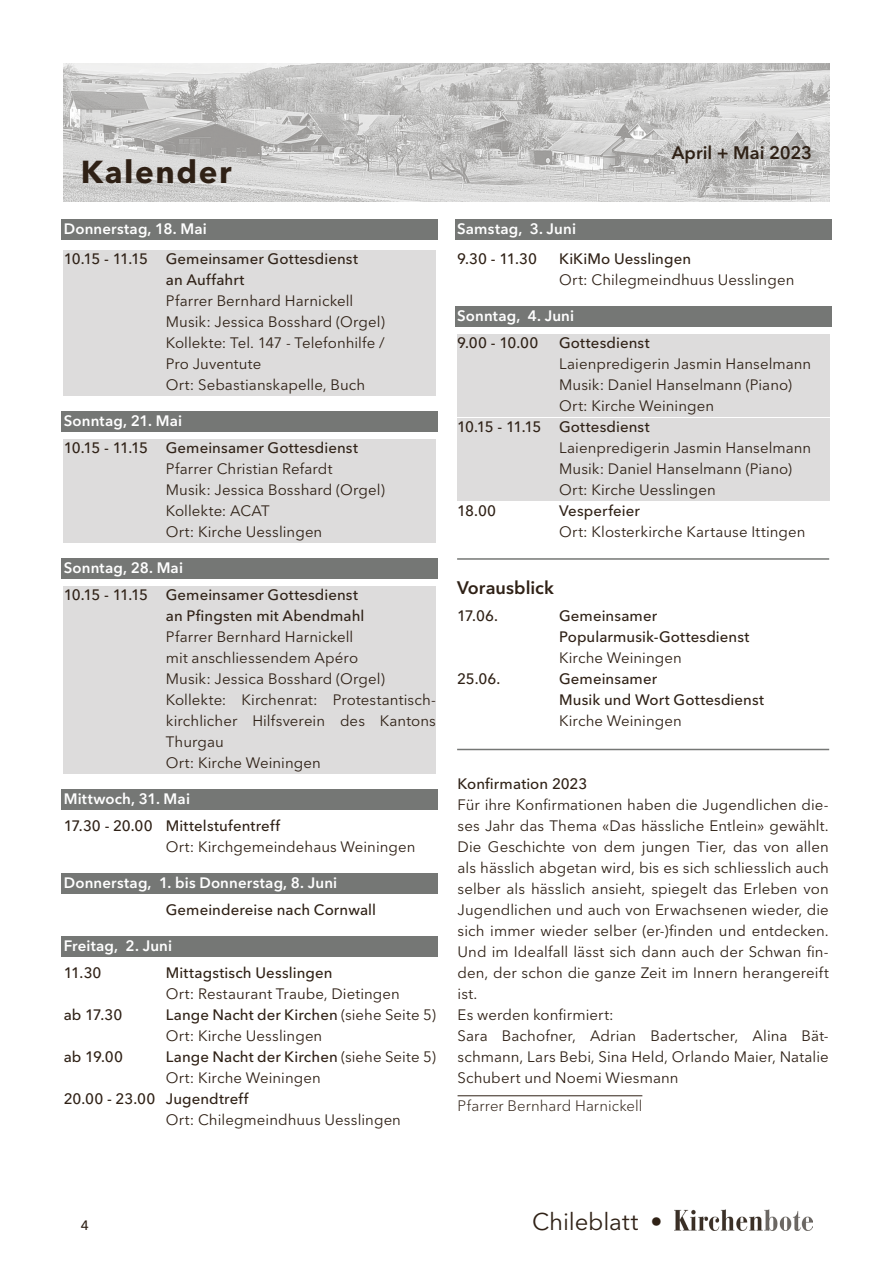
<style>
.page{position:relative;width:893px;height:1263px;background:#fff}
.page>*{position:absolute;margin:0;border:0;box-sizing:border-box;transform-origin:0 0}
.t1{font:700 31.5px "Avenir Next LT Pro";letter-spacing:.05em;color:#2f2116}
.t2{font:24px "Avenir Next LT Pro";letter-spacing:-.005em;color:#2f2116}
.t3{font:600 18px "Avenir Next LT Pro";color:#2f2116}
.t4{font:15px/21px "Avenir Next LT Pro";letter-spacing:.005em;color:#2f2116}
.t5{font:500 15px/21px "Avenir Next LT Pro";letter-spacing:.005em;color:#2f2116}
.t6{font:600 15px "Avenir Next LT Pro";letter-spacing:.01em;color:#fff}
.t7{font:300 15px "Avenir Next LT Pro";letter-spacing:.005em;color:#2f2116}
.t8{font:500 13.5px "Avenir Next LT Pro";color:#2f2116}
.s1{font-weight:500}
</style>
<div class="page">
<img style="left:64px;top:64px;width:765px;height:137px">
<img style="left:674px;top:1209px;width:138px;height:21px">
<hr style="left:457px;top:749px;width:372px;height:1px;background:#757775">
<hr style="left:457px;top:558px;width:372px;height:2px;background:#757775">
<div style="left:62px;top:219px;width:376px;height:20px;background:#757775"></div>
<div style="left:64px;top:250px;width:372px;height:21px;background:#dddcdc"></div>
<div style="left:64px;top:271px;width:372px;height:21px;background:#dddcdc"></div>
<div style="left:64px;top:291px;width:372px;height:21px;background:#dddcdc"></div>
<div style="left:64px;top:312px;width:372px;height:21px;background:#dddcdc"></div>
<div style="left:64px;top:333px;width:372px;height:21px;background:#dddcdc"></div>
<div style="left:64px;top:354px;width:372px;height:21px;background:#dddcdc"></div>
<div style="left:64px;top:375px;width:372px;height:21px;background:#dddcdc"></div>
<div style="left:62px;top:412px;width:376px;height:20px;background:#757775"></div>
<div style="left:64px;top:439px;width:372px;height:21px;background:#dddcdc"></div>
<div style="left:64px;top:459px;width:372px;height:21px;background:#dddcdc"></div>
<div style="left:64px;top:480px;width:372px;height:21px;background:#dddcdc"></div>
<div style="left:64px;top:501px;width:372px;height:21px;background:#dddcdc"></div>
<div style="left:64px;top:522px;width:372px;height:21px;background:#dddcdc"></div>
<div style="left:62px;top:559px;width:376px;height:20px;background:#757775"></div>
<div style="left:64px;top:586px;width:372px;height:21px;background:#dddcdc"></div>
<div style="left:64px;top:607px;width:372px;height:21px;background:#dddcdc"></div>
<div style="left:64px;top:627px;width:372px;height:21px;background:#dddcdc"></div>
<div style="left:64px;top:648px;width:372px;height:21px;background:#dddcdc"></div>
<div style="left:64px;top:669px;width:372px;height:21px;background:#dddcdc"></div>
<div style="left:64px;top:690px;width:372px;height:63px;background:#dddcdc"></div>
<div style="left:64px;top:753px;width:372px;height:21px;background:#dddcdc"></div>
<div style="left:62px;top:790px;width:376px;height:20px;background:#757775"></div>
<div style="left:62px;top:874px;width:376px;height:20px;background:#757775"></div>
<div style="left:62px;top:937px;width:376px;height:20px;background:#757775"></div>
<div style="left:455px;top:219px;width:376px;height:20px;background:#757775"></div>
<div style="left:455px;top:307px;width:376px;height:20px;background:#757775"></div>
<div style="left:457px;top:334px;width:372px;height:21px;background:#dddcdc"></div>
<div style="left:457px;top:354px;width:372px;height:21px;background:#dddcdc"></div>
<div style="left:457px;top:375px;width:372px;height:21px;background:#dddcdc"></div>
<div style="left:457px;top:396px;width:372px;height:21px;background:#dddcdc"></div>
<div style="left:457px;top:418px;width:372px;height:21px;background:#dddcdc"></div>
<div style="left:457px;top:438px;width:372px;height:21px;background:#dddcdc"></div>
<div style="left:457px;top:459px;width:372px;height:21px;background:#dddcdc"></div>
<div style="left:457px;top:480px;width:372px;height:21px;background:#dddcdc"></div>
<hr style="left:458px;top:1095px;width:184px;height:1px;background:#2f2116">
<h1 class="t1" style="left:81px;top:153px;width:152px">Kalender</h1>
<p class="t6" style="left:64px;top:219px;width:145px">Donnerstag, 18. Mai</p>
<p class="t5" style="left:166px;top:248px;width:194px;text-indent:-102px">10.15 - 11.15 Gemeinsamer Gottesdienst an Auffahrt</p>
<p class="t4" style="left:166px;top:290px;width:220px">Pfarrer Bernhard Harnickell<br>Musik: Jessica Bosshard (Orgel)<br>Kollekte: Tel. 147 - Telefonhilfe /<br>Pro Juventute<br>Ort: Sebastianskapelle, Buch</p>
<p class="t6" style="left:64px;top:412px;width:120px">Sonntag, 21. Mai</p>
<p class="t5" style="left:64px;top:437px;width:296px">10.15 - 11.15 Gemeinsamer Gottesdienst</p>
<p class="t4" style="left:166px;top:458px;width:220px">Pfarrer Christian Refardt<br>Musik: Jessica Bosshard (Orgel)<br>Kollekte: ACAT<br>Ort: Kirche Uesslingen</p>
<p class="t6" style="left:64px;top:559px;width:121px">Sonntag, 28. Mai</p>
<p class="t5" style="left:166px;top:584px;width:200px;text-indent:-102px">10.15 - 11.15 Gemeinsamer Gottesdienst an Pfingsten mit Abendmahl</p>
<p class="t4" style="left:166px;top:626px;width:272px">Pfarrer Bernhard Harnickell<br>mit anschliessendem Apéro<br>Musik: Jessica Bosshard (Orgel)<br>Kollekte: Kirchenrat: Protestantisch&shy;kirchlicher Hilfsverein des Kantons<br>Thurgau<br>Ort: Kirche Weiningen</p>
<p class="t6" style="left:64px;top:790px;width:128px">Mittwoch, 31. Mai</p>
<p class="t5" style="left:64px;top:815px;width:218px">17.30 - 20.00 Mittelstufentreff</p>
<p class="t4" style="left:166px;top:836px;width:251px">Ort: Kirchgemeindehaus Weiningen</p>
<p class="t6" style="left:64px;top:874px;width:275px">Donnerstag, 1. bis Donnerstag, 8. Juni</p>
<p class="t5" style="left:166px;top:899px;width:212px">Gemeindereise nach Cornwall</p>
<p class="t6" style="left:64px;top:937px;width:110px">Freitag, 2. Juni</p>
<p class="t5" style="left:64px;top:962px;width:39px">11.30</p>
<p class="t5" style="left:166px;top:962px;width:168px">Mittagstisch Uesslingen</p>
<p class="t4" style="left:166px;top:983px;width:236px">Ort: Restaurant Traube, Dietingen</p>
<p class="t5" style="left:64px;top:1004px;width:60px">ab 17.30</p>
<p class="t4" style="left:166px;top:1004px;width:272px"><span class="s1">Lange Nacht der Kirchen</span> (siehe Seite 5)<br>Ort: Kirche Uesslingen</p>
<p class="t5" style="left:64px;top:1046px;width:61px">ab 19.00</p>
<p class="t4" style="left:166px;top:1046px;width:272px"><span class="s1">Lange Nacht der Kirchen</span> (siehe Seite 5)<br>Ort: Kirche Weiningen</p>
<p class="t5" style="left:64px;top:1088px;width:186px">20.00 - 23.00 Jugendtreff</p>
<p class="t4" style="left:166px;top:1109px;width:237px">Ort: Chilegmeindhuus Uesslingen</p>
<p class="t3" style="left:672px;top:142px;width:142px">April + Mai 2023</p>
<p class="t6" style="left:457px;top:219px;width:120px">Samstag, 3. Juni</p>
<p class="t5" style="left:457px;top:248px;width:81px">9.30 - 11.30</p>
<p class="t5" style="left:559px;top:248px;width:133px">KiKiMo Uesslingen</p>
<p class="t4" style="left:559px;top:269px;width:237px">Ort: Chilegmeindhuus Uesslingen</p>
<p class="t6" style="left:457px;top:307px;width:118px">Sonntag, 4. Juni</p>
<p class="t5" style="left:457px;top:332px;width:83px">9.00 - 10.00</p>
<p class="t5" style="left:559px;top:332px;width:92px">Gottesdienst</p>
<p class="t4" style="left:559px;top:353px;width:254px">Laienpredigerin Jasmin Hanselmann<br>Musik: Daniel Hanselmann (Piano)<br>Ort: Kirche Weiningen</p>
<p class="t5" style="left:457px;top:416px;width:194px">10.15 - 11.15 Gottesdienst</p>
<p class="t4" style="left:559px;top:437px;width:254px">Laienpredigerin Jasmin Hanselmann<br>Musik: Daniel Hanselmann (Piano)<br>Ort: Kirche Uesslingen</p>
<p class="t5" style="left:457px;top:500px;width:41px">18.00</p>
<p class="t5" style="left:559px;top:500px;width:82px">Vesperfeier</p>
<p class="t4" style="left:559px;top:521px;width:248px">Ort: Klosterkirche Kartause Ittingen</p>
<p class="t3" style="left:457px;top:577px;width:98px">Vorausblick</p>
<p class="t5" style="left:457px;top:605px;width:42px">17.06.</p>
<p class="t5" style="left:559px;top:605px;width:192px">Gemeinsamer<br>Popularmusik-Gottesdienst</p>
<p class="t4" style="left:559px;top:647px;width:124px">Kirche Weiningen</p>
<p class="t5" style="left:457px;top:668px;width:45px">25.06.</p>
<p class="t5" style="left:559px;top:668px;width:206px">Gemeinsamer<br>Musik und Wort Gottesdienst</p>
<p class="t4" style="left:559px;top:710px;width:124px">Kirche Weiningen</p>
<p class="t5" style="left:458px;top:773px;width:131px">Konfirmation 2023</p>
<p class="t4" style="left:458px;top:794px;width:373px">Für ihre Konfirmationen haben die Jugendlichen die&shy;ses Jahr das Thema «Das hässliche Entlein» gewählt.<br>Die Geschichte von dem jungen Tier, das von allen als hässlich abgetan wird, bis es sich schliesslich auch selber als hässlich ansieht, spiegelt das Erleben von Jugendlichen und auch von Erwachsenen wieder, die sich immer wieder selber (er-)finden und entdecken.<br>Und im Idealfall lässt sich dann auch der Schwan fin&shy;den, der schon die ganze Zeit im Innern herangereift ist.<br>Es werden konfirmiert:<br>Sara Bachofner, Adrian Badertscher, Alina Bät&shy;schmann, Lars Bebi, Sina Held, Orlando Maier, Natalie Schubert und Noemi Wiesmann</p>
<p class="t7" style="left:458px;top:1097px;width:186px">Pfarrer Bernhard Harnickell</p>
<p class="t8" style="left:81px;top:1217px;width:10px">4</p>
<h2 class="t2" style="left:532px;top:1207px;width:132px">Chileblatt •</h2>
</div>
